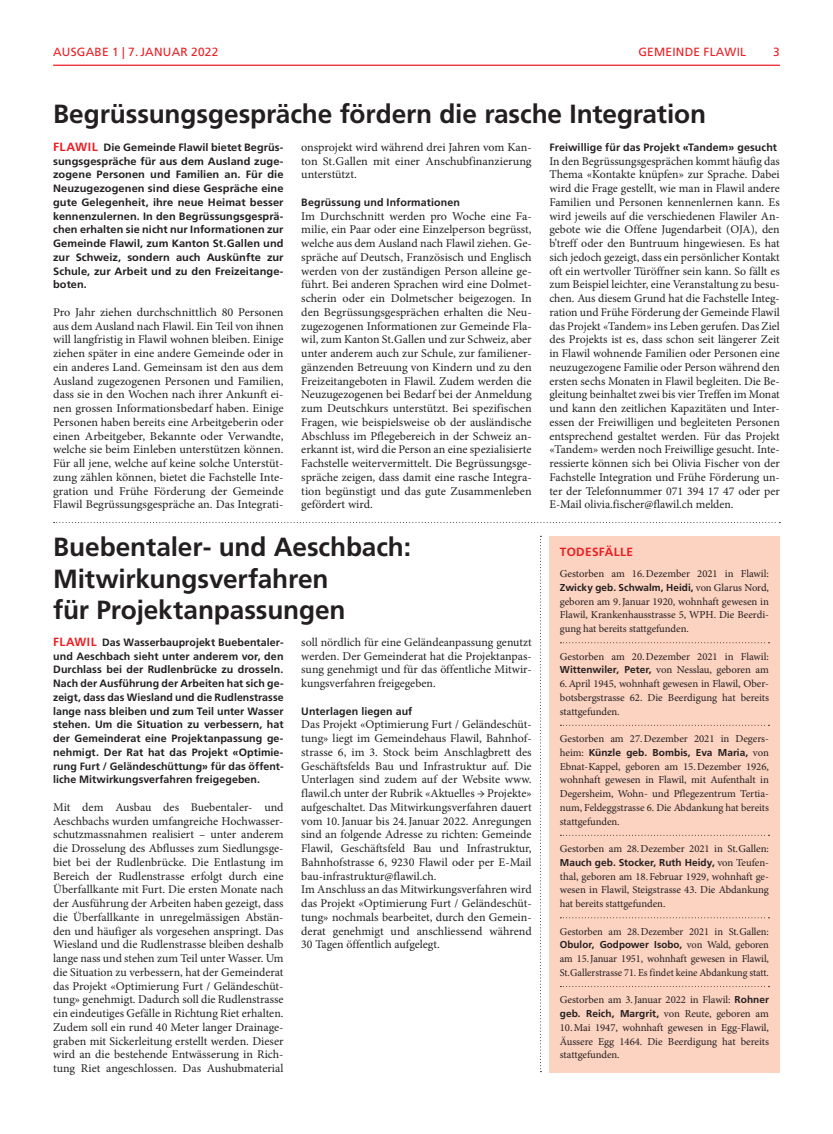
<style>
.page{position:relative;width:833px;height:1134px;background:#fff}
.page>*{position:absolute;margin:0;border:0;box-sizing:border-box;transform-origin:0 0}
.t1{font:700 26.25px/31.2px "Frutiger LT Std";letter-spacing:-.005em;color:#231f20}
.t2{font:11.88px/13.8px "Minion Pro";color:#231f20;text-align:justify}
.t3{font:11.88px "Frutiger LT Std";letter-spacing:.02em;color:#ee1d23}
.t4{font:700 11.88px "Frutiger LT Std";letter-spacing:.03em;color:#ee1d23}
.t5{font:10.62px/13.8px "Minion Pro";letter-spacing:-.005em;color:#231f20;text-align:justify}
.t6{font:700 10.62px/13.8px "Frutiger LT Std";letter-spacing:.005em;color:#231f20;text-align:justify}
.t7{font:700 10px "Frutiger LT Std";letter-spacing:.005em;color:#231f20}
.s1{font-size:11.88px;color:#ee1d23}
.s2{font-family:"Minion Pro";font-weight:400;font-size:10.62px}
.s3{font-family:"Frutiger LT Std";font-weight:700;font-size:10px}
</style>
<div class="page">
<hr style="left:53px;top:65px;width:727px;height:1px;background:#ee1d23">
<svg style="left:540px;top:536px;width:1px;height:536px"></svg>
<svg style="left:54px;top:522px;width:726px;height:1px"></svg>
<div style="left:549px;top:536px;width:230px;height:536px;background:#fcd2c0"></div>
<svg style="left:560px;top:642px;width:209px;height:1px"></svg>
<svg style="left:560px;top:725px;width:209px;height:1px"></svg>
<svg style="left:560px;top:835px;width:209px;height:1px"></svg>
<svg style="left:560px;top:917px;width:209px;height:1px"></svg>
<svg style="left:560px;top:986px;width:209px;height:1px"></svg>
<p class="t3" style="left:53px;top:45px;width:18px">AUSGABE</p>
<p class="t3" style="left:112px;top:45px;width:43px">1 | 7.JANUAR</p>
<p class="t3" style="left:191px;top:45px;width:29px">2022</p>
<p class="t3" style="left:638px;top:45px;width:109px">GEMEINDE FLAWIL</p>
<p class="t3" style="left:773px;top:45px;width:8px">3</p>
<h1 class="t1" style="left:53px;top:99px;width:654px">Begrüssungsgespräche fördern die rasche Integration</h1>
<p class="t6" style="left:53px;top:140px;width:232px"><span class="s1">FLAWIL</span> Die Gemeinde Flawil bietet Begrüs&shy;sungsgespräche für aus dem Ausland zuge&shy;zogene Personen und Familien an. Für die Neuzugezogenen sind diese Gespräche eine gute Gelegenheit, ihre neue Heimat besser kennenzulernen. In den Begrüssungsgesprä&shy;chen erhalten sie nicht nur Informationen zur Gemeinde Flawil, zum Kanton St.Gallen und zur Schweiz, sondern auch Auskünfte zur Schule, zur Arbeit und zu den Freizeitange&shy;boten.</p>
<p class="t2" style="left:53px;top:305px;width:232px">Pro Jahr ziehen durchschnittlich 80 Personen aus dem Ausland nach Flawil. Ein Teil von ihnen will langfristig in Flawil wohnen bleiben. Einige ziehen später in eine andere Gemeinde oder in ein anderes Land. Gemeinsam ist den aus dem Ausland zugezogenen Personen und Familien, dass sie in den Wochen nach ihrer Ankunft ei&shy;nen grossen Informationsbedarf haben. Einige Personen haben bereits eine Arbeitgeberin oder einen Arbeitgeber, Bekannte oder Verwandte, welche sie beim Einleben unterstützen können.<br>Für all jene, welche auf keine solche Unterstüt&shy;zung zählen können, bietet die Fachstelle Inte&shy;gration und Frühe Förderung der Gemeinde Flawil Begrüssungsgespräche an. Das Integrati-</p>
<p class="t2" style="left:301px;top:140px;width:232px">onsprojekt wird während drei Jahren vom Kan&shy;ton St.Gallen mit einer Anschubfinanzierung unterstützt.</p>
<p class="t6" style="left:301px;top:195px;width:160px">Begrüssung und Informationen</p>
<p class="t2" style="left:301px;top:209px;width:232px">Im Durchschnitt werden pro Woche eine Fa&shy;milie, ein Paar oder eine Einzelperson begrüsst, welche aus dem Ausland nach Flawil ziehen. Ge&shy;spräche auf Deutsch, Französisch und Englisch werden von der zuständigen Person alleine ge&shy;führt. Bei anderen Sprachen wird eine Dolmet&shy;scherin oder ein Dolmetscher beigezogen. In den Begrüssungsgesprächen erhalten die Neu&shy;zugezogenen Informationen zur Gemeinde Fla&shy;wil, zum Kanton St.Gallen und zur Schweiz, aber unter anderem auch zur Schule, zur familiener&shy;gänzenden Betreuung von Kindern und zu den Freizeitangeboten in Flawil. Zudem werden die Neuzugezogenen bei Bedarf bei der Anmeldung zum Deutschkurs unterstützt. Bei spezifischen Fragen, wie beispielsweise ob der ausländische Abschluss im Pflegebereich in der Schweiz an&shy;erkannt ist, wird die Person an eine spezialisierte Fachstelle weitervermittelt. Die Begrüssungsge&shy;spräche zeigen, dass damit eine rasche Integra&shy;tion begünstigt und das gute Zusammenleben gefördert wird.</p>
<p class="t6" style="left:549px;top:140px;width:229px">Freiwillige für das Projekt «Tandem» gesucht</p>
<p class="t2" style="left:549px;top:154px;width:232px">In den Begrüssungsgesprächen kommt häufig das Thema «Kontakte knüpfen» zur Sprache. Dabei wird die Frage gestellt, wie man in Flawil andere Familien und Personen kennenlernen kann. Es wird jeweils auf die verschiedenen Flawiler An&shy;gebote wie die Offene Jugendarbeit (OJA), den b’treff oder den Buntruum hingewiesen. Es hat sich jedoch gezeigt, dass ein persönlicher Kontakt oft ein wertvoller Türöffner sein kann. So fällt es zum Beispiel leichter, eine Veranstaltung zu besu&shy;chen. Aus diesem Grund hat die Fachstelle Integ&shy;ration und Frühe Förderung der Gemeinde Flawil das Projekt «Tandem» ins Leben gerufen. Das Ziel des Projekts ist es, dass schon seit längerer Zeit in Flawil wohnende Familien oder Personen eine neuzugezogene Familie oder Person während den ersten sechs Monaten in Flawil begleiten. Die Be&shy;gleitung beinhaltet zwei bis vier Treffen im Monat und kann den zeitlichen Kapazitäten und Inter&shy;essen der Freiwilligen und begleiteten Personen entsprechend gestaltet werden. Für das Projekt «Tandem» werden noch Freiwillige gesucht. Inte&shy;ressierte können sich bei Olivia Fischer von der Fachstelle Integration und Frühe Förderung un&shy;ter der Telefonnummer 071 394 17 47 oder per E-Mail olivia.fischer@flawil.ch melden.</p>
<p class="t4" style="left:560px;top:545px;width:75px">TODESFÄLLE</p>
<p class="t5" style="left:560px;top:567px;width:211px">Gestorben am 16.Dezember 2021 in Flawil:</p>
<p class="t7" style="left:560px;top:581px;width:211px">Zwicky geb. Schwalm, Heidi, <span class="s2">von Glarus Nord,</span></p>
<p class="t5" style="left:560px;top:594px;width:211px">geboren am 9.Januar 1920, wohnhaft gewesen in Flawil, Krankenhausstrasse 5, WPH. Die Beerdi&shy;gung hat bereits stattgefunden.</p>
<p class="t5" style="left:560px;top:649px;width:211px">Gestorben am 20.Dezember 2021 in Flawil:<br><span class="s3">Wittenwiler, Peter,</span> von Nesslau, geboren am 6.April 1945, wohnhaft gewesen in Flawil, Ober&shy;botsbergstrasse 62. Die Beerdigung hat bereits stattgefunden.</p>
<p class="t5" style="left:560px;top:732px;width:211px">Gestorben am 27.Dezember 2021 in Degers-</p>
<p class="t7" style="left:560px;top:746px;width:211px"><span class="s2">heim:</span> Künzle geb. Bombis, Eva Maria, <span class="s2">von</span></p>
<p class="t5" style="left:560px;top:759px;width:211px">Ebnat-Kappel, geboren am 15.Dezember 1926, wohnhaft gewesen in Flawil, mit Aufenthalt in Degersheim, Wohn- und Pflegezentrum Tertia&shy;num, Feldeggstrasse 6. Die Abdankung hat bereits stattgefunden.</p>
<p class="t5" style="left:560px;top:842px;width:211px">Gestorben am 28.Dezember 2021 in St.Gallen:</p>
<p class="t7" style="left:560px;top:856px;width:211px">Mauch geb. Stocker, Ruth Heidy, <span class="s2">von Teufen-</span></p>
<p class="t5" style="left:560px;top:869px;width:211px">thal, geboren am 18.Februar 1929, wohnhaft ge&shy;wesen in Flawil, Steigstrasse 43. Die Abdankung hat bereits stattgefunden.</p>
<p class="t5" style="left:560px;top:924px;width:211px">Gestorben am 28.Dezember 2021 in St.Gallen:</p>
<p class="t7" style="left:560px;top:939px;width:211px">Obulor, Godpower Isobo, <span class="s2">von Wald, geboren</span></p>
<p class="t5" style="left:560px;top:952px;width:211px">am 15.Januar 1951, wohnhaft gewesen in Flawil,<br>St.Gallerstrasse 71. Es findet keine Abdankung statt.</p>
<p class="t5" style="left:560px;top:993px;width:211px">Gestorben am 3.Januar 2022 in Flawil: <span class="s3">Rohner</span></p>
<p class="t7" style="left:560px;top:1008px;width:211px">geb. Reich, Margrit, <span class="s2">von Reute, geboren am</span></p>
<p class="t5" style="left:560px;top:1021px;width:211px">10.Mai 1947, wohnhaft gewesen in Egg-Flawil, Äussere Egg 1464. Die Beerdigung hat bereits stattgefunden.</p>
<h1 class="t1" style="left:53px;top:532px;width:359px">Buebentaler- und Aeschbach:<br>Mitwirkungsverfahren<br>für Projektanpassungen</h1>
<p class="t6" style="left:53px;top:635px;width:232px"><span class="s1">FLAWIL</span> Das Wasserbauprojekt Buebentaler&shy;und Aeschbach sieht unter anderem vor, den Durchlass bei der Rudlenbrücke zu drosseln.<br>Nach der Ausführung der Arbeiten hat sich ge&shy;zeigt, dass das Wiesland und die Rudlenstrasse lange nass bleiben und zum Teil unter Wasser stehen. Um die Situation zu verbessern, hat der Gemeinderat eine Projektanpassung ge&shy;nehmigt. Der Rat hat das Projekt «Optimie&shy;rung Furt / Geländeschüttung» für das öffent&shy;liche Mitwirkungsverfahren freigegeben.</p>
<p class="t2" style="left:53px;top:800px;width:232px">Mit dem Ausbau des Buebentaler- und Aeschbachs wurden umfangreiche Hochwasser&shy;schutzmassnahmen realisiert – unter anderem die Drosselung des Abflusses zum Siedlungsge&shy;biet bei der Rudlenbrücke. Die Entlastung im Bereich der Rudlenstrasse erfolgt durch eine Überfallkante mit Furt. Die ersten Monate nach der Ausführung der Arbeiten haben gezeigt, dass die Überfallkante in unregelmässigen Abstän&shy;den und häufiger als vorgesehen anspringt. Das Wiesland und die Rudlenstrasse bleiben deshalb lange nass und stehen zum Teil unter Wasser. Um die Situation zu verbessern, hat der Gemeinderat das Projekt «Optimierung Furt / Geländeschüt&shy;tung» genehmigt. Dadurch soll die Rudlenstrasse ein eindeutiges Gefälle in Richtung Riet erhalten.<br>Zudem soll ein rund 40 Meter langer Drainage&shy;graben mit Sickerleitung erstellt werden. Dieser wird an die bestehende Entwässerung in Rich&shy;tung Riet angeschlossen. Das Aushubmaterial</p>
<p class="t2" style="left:301px;top:635px;width:232px">soll nördlich für eine Geländeanpassung genutzt werden. Der Gemeinderat hat die Projektanpas&shy;sung genehmigt und für das öffentliche Mitwir&shy;kungsverfahren freigegeben.</p>
<p class="t6" style="left:301px;top:704px;width:113px">Unterlagen liegen auf</p>
<p class="t2" style="left:301px;top:718px;width:232px;text-align:left">Das Projekt «Optimierung Furt / Geländeschüt&shy;tung» liegt im Gemeindehaus Flawil, Bahnhof&shy;strasse 6, im 3. Stock beim Anschlagbrett des Geschäftsfelds Bau und Infrastruktur auf. Die Unterlagen sind zudem auf der Website www. flawil.ch unter der Rubrik «Aktuelles → Projekte» aufgeschaltet. Das Mitwirkungsverfahren dauert vom 10.Januar bis 24.Januar 2022. Anregungen sind an folgende Adresse zu richten: Gemeinde Flawil, Geschäftsfeld Bau und Infrastruktur, Bahnhofstrasse 6, 9230 Flawil oder per E-Mail bau-infrastruktur@flawil.ch.<br>Im Anschluss an das Mitwirkungsverfahren wird das Projekt «Optimierung Furt / Geländeschüt&shy;tung» nochmals bearbeitet, durch den Gemein&shy;derat genehmigt und anschliessend während 30 Tagen öffentlich aufgelegt.</p>
</div>
